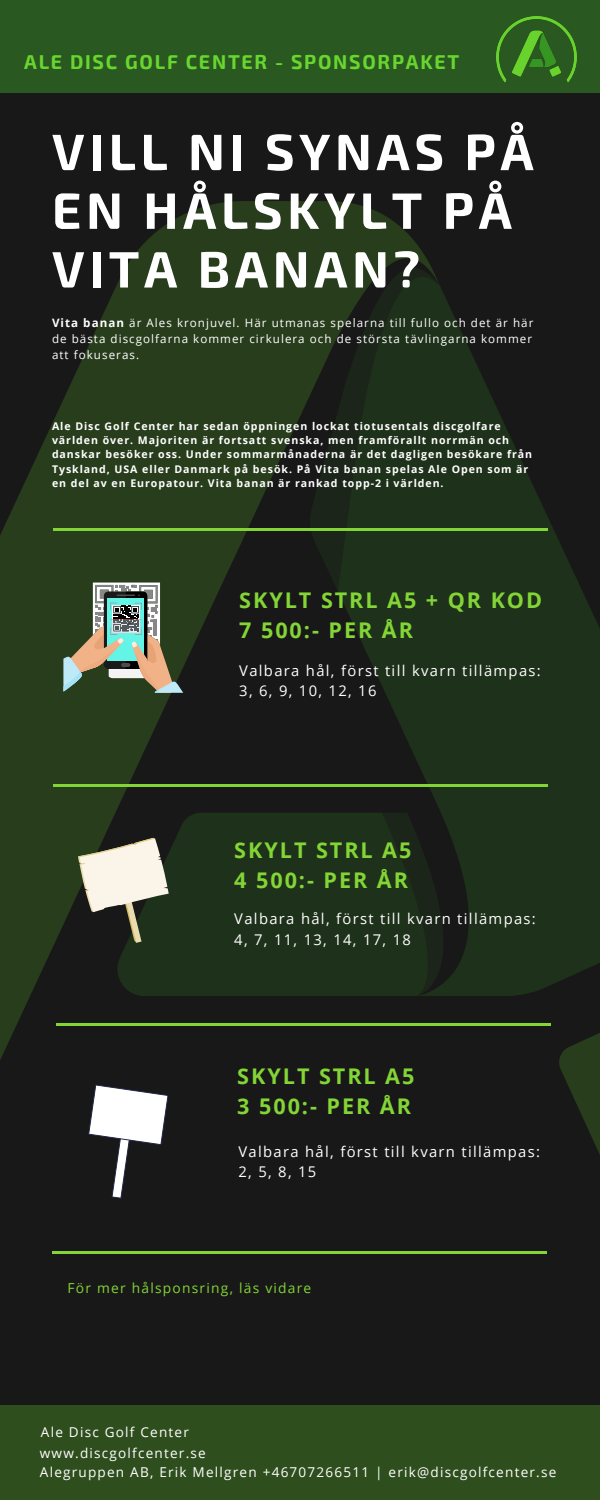
<style>
.page{position:relative;width:600px;height:1500px;background:#181818}
.page>*{position:absolute;margin:0;border:0;box-sizing:border-box;transform-origin:0 0}
.t1{font:700 51.2px/58.7px "Exo 2";letter-spacing:.09em;color:#fff}
.t2{font:700 21.6px/30px "Open Sans";letter-spacing:.09em;color:#83d536}
.t3{font:700 19.7px "Exo 2";letter-spacing:.09em;color:#69d630}
.t4{font:14.8px/20.2px "Open Sans";letter-spacing:.09em;color:#fff}
.t5{font:13.8px "Open Sans";letter-spacing:.09em;color:#83d536}
.t6{font:13.6px/18.8px "Open Sans";letter-spacing:.09em;color:#fff}
.t7{font:11.6px/15.8px "Open Sans";letter-spacing:.09em;color:#fff;text-align:justify}
.t8{font:700 10.6px/14.2px "Open Sans";letter-spacing:.09em;color:#fff}
.s1{font-weight:700}
</style>
<div class="page">
<img style="left:0;top:201px;width:600px;height:1053px">
<div style="left:0;top:1405px;width:600px;height:95px;background:#2f4e1e"></div>
<div style="left:0;top:0;width:600px;height:93px;background:#295920"></div>
<hr style="left:53px;top:528px;width:494px;height:2px;background:#83d536">
<hr style="left:53px;top:784px;width:494px;height:2px;background:#83d536">
<hr style="left:56px;top:1023px;width:494px;height:2px;background:#83d536">
<hr style="left:52px;top:1251px;width:494px;height:2px;background:#83d536">
<svg style="left:63px;top:583px;width:120px;height:110px;background:#717e69"></svg>
<svg style="left:78px;top:838px;width:91px;height:105px"></svg>
<svg style="left:88px;top:1084px;width:80px;height:115px"></svg>
<img style="left:497px;top:17px;width:80px;height:65px">
<h3 class="t3" style="left:24px;top:49px;width:437px">ALE DISC GOLF CENTER - SPONSORPAKET</h3>
<h4 class="t1" style="left:52px;top:120px;width:483px">VILL NI SYNAS PÅ<br>EN HÅLSKYLT PÅ<br>VITA BANAN?</h4>
<h1 class="t7" style="left:52px;top:315px;width:483px"><span class="s1">Vita banan</span> är Ales kronjuvel. Här utmanas spelarna till fullo och det är här de bästa discgolfarna kommer cirkulera och de största tävlingarna kommer att fokuseras.</h1>
<p class="t8" style="left:52px;top:419px;width:482px">Ale Disc Golf Center har sedan öppningen lockat tiotusentals discgolfare världen över. Majoriten är fortsatt svenska, men framförallt norrmän och danskar besöker oss. Under sommarmånaderna är det dagligen besökare från Tyskland, USA eller Danmark på besök. På Vita banan spelas Ale Open som är en del av en Europatour. Vita banan är rankad topp-2 i världen.</p>
<h2 class="t2" style="left:239px;top:585px;width:304px">SKYLT STRL A5 + QR KOD<br>7 500:- PER ÅR</h2>
<p class="t4" style="left:239px;top:660px;width:303px">Valbara hål, först till kvarn tillämpas:<br>3, 6, 9, 10, 12, 16</p>
<p class="t2" style="left:234px;top:835px;width:179px">SKYLT STRL A5<br>4 500:- PER ÅR</p>
<p class="t4" style="left:234px;top:908px;width:303px">Valbara hål, först till kvarn tillämpas:<br>4, 7, 11, 13, 14, 17, 18</p>
<h2 class="t2" style="left:237px;top:1060px;width:179px">SKYLT STRL A5<br>3 500:- PER ÅR</h2>
<p class="t4" style="left:239px;top:1141px;width:303px">Valbara hål, först till kvarn tillämpas:<br>2, 5, 8, 15</p>
<p class="t5" style="left:68px;top:1279px;width:245px">För mer hålsponsring, läs vidare</p>
<p class="t6" style="left:41px;top:1423px;width:150px">Ale Disc Golf Center</p>
<p class="t6" style="left:40px;top:1443px;width:518px">www.discgolfcenter.se<br>Alegruppen AB, Erik Mellgren +46707266511 | erik@discgolfcenter.se</p>
</div>
